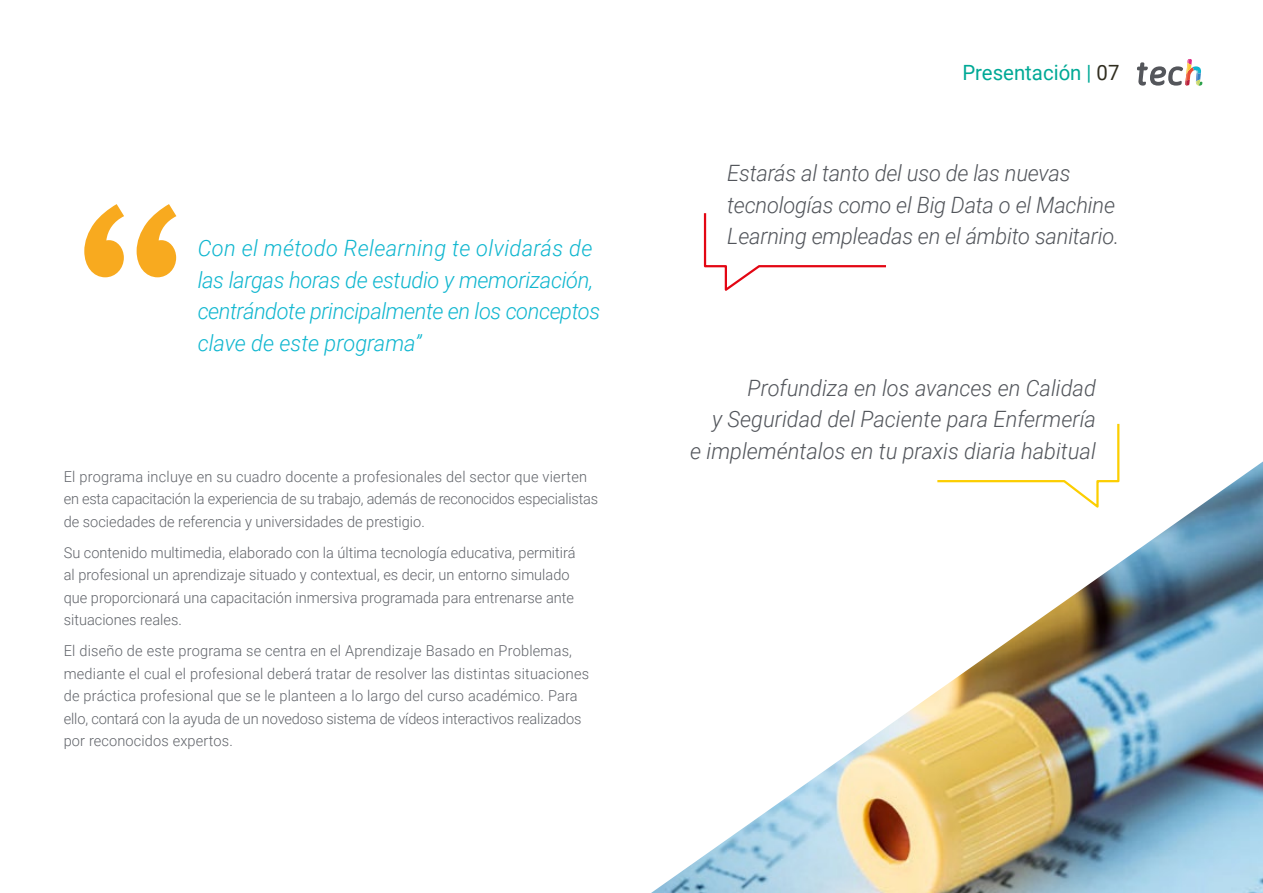
<style>
.page{position:relative;width:1263px;height:893px;background:#fff}
.page>*{position:absolute;margin:0;border:0;box-sizing:border-box;transform-origin:0 0}
.t1{font:italic 300 22.5px/31.5px "Roboto";letter-spacing:-.01em;color:#52555b;text-align:right}
.t2{font:italic 300 22.5px/31.5px "Roboto";letter-spacing:-.015em;color:#0fb6cf}
.t3{font:21px "Roboto";color:#00a996}
.t4{font:300 15px/22.5px "Roboto";color:#61646a}
.s1{color:#312e20}
</style>
<div class="page">
<svg style="left:84px;top:204px;width:92px;height:73px"></svg>
<svg style="left:1117px;top:423px;width:3px;height:38px"></svg>
<svg style="left:703px;top:213px;width:183px;height:78px"></svg>
<img style="left:651px;top:461px;width:612px;height:432px">
<svg style="left:1137px;top:59px;width:65px;height:27px"></svg>
<h1 class="t2" style="left:198px;top:232px;width:404px">Con el método Relearning te olvidarás de las largas horas de estudio y memorización, centrándote principalmente en los conceptos clave de este programa”</h1>
<p class="t4" style="left:64px;top:465px;width:536px">El programa incluye en su cuadro docente a profesionales del sector que vierten en esta capacitación la experiencia de su trabajo, además de reconocidos especialistas de sociedades de referencia y universidades de prestigio.</p>
<p class="t4" style="left:64px;top:541px;width:513px">Su contenido multimedia, elaborado con la última tecnología educativa, permitirá al profesional un aprendizaje situado y contextual, es decir, un entorno simulado que proporcionará una capacitación inmersiva programada para entrenarse ante situaciones reales.</p>
<p class="t4" style="left:64px;top:639px;width:527px">El diseño de este programa se centra en el Aprendizaje Basado en Problemas, mediante el cual el profesional deberá tratar de resolver las distintas situaciones de práctica profesional que se le planteen a lo largo del curso académico. Para ello, contará con la ayuda de un novedoso sistema de vídeos interactivos realizados por reconocidos expertos.</p>
<h2 class="t3" style="left:962px;top:57px;width:159px">Presentación | <span class="s1">07</span></h2>
<h1 class="t1" style="left:727px;top:156px;width:394px;text-align:left">Estarás al tanto del uso de las nuevas tecnologías como el Big Data o el Machine<br>Learning empleadas en el ámbito sanitario.</h1>
<h1 class="t1" style="left:690px;top:371px;width:407px">Profundiza en los avances en Calidad<br>y Seguridad del Paciente para Enfermería<br>e impleméntalos en tu praxis diaria habitual</h1>
</div>
